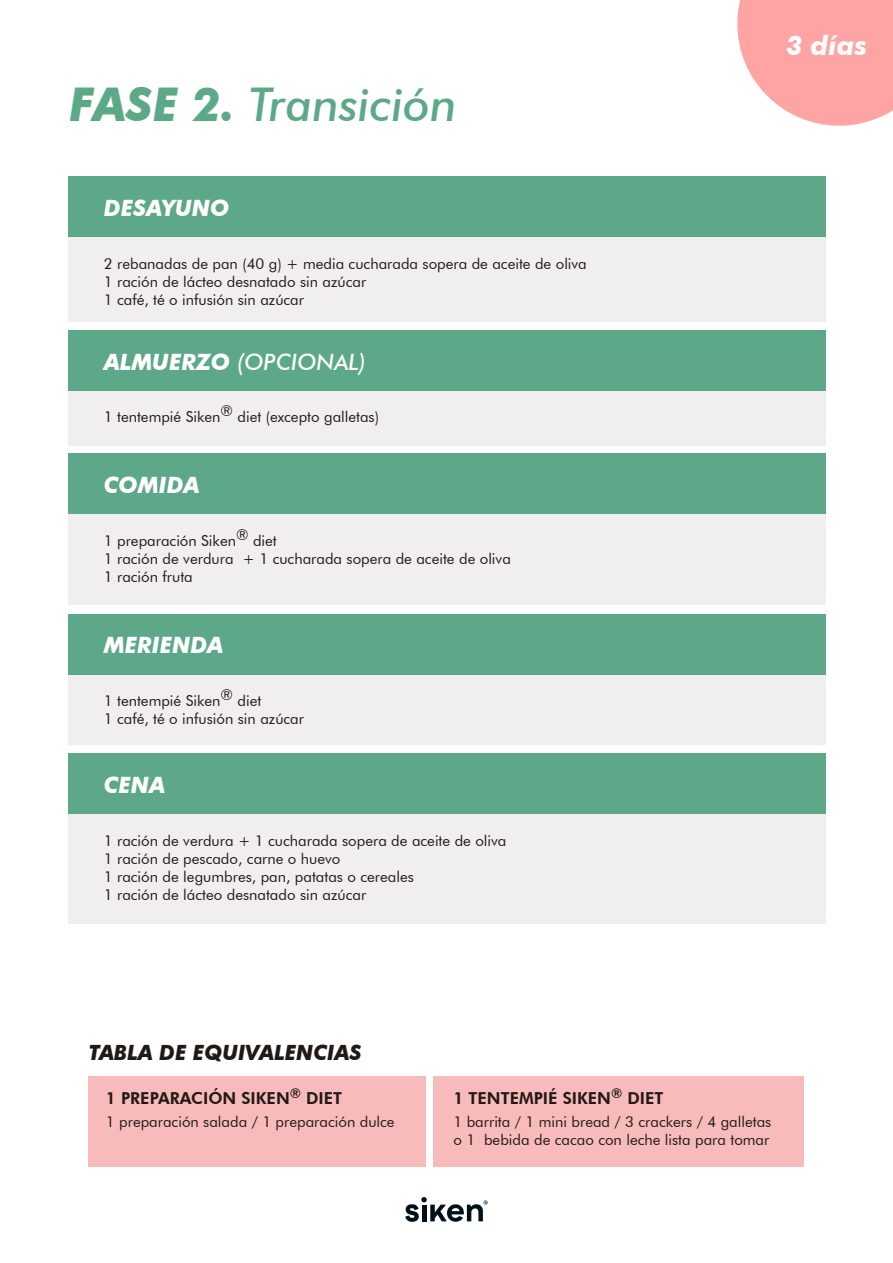
<style>
.page{position:relative;width:893px;height:1263px;background:#fff}
.page>*{position:absolute;margin:0;border:0;box-sizing:border-box;transform-origin:0 0}
.t1{font:italic 500 46.5px "Futura BT";color:#34946b}
.t2{font:italic 700 26.85px "Futura BT";color:#fff}
.t3{font:italic 700 22.5px "Futura BT";color:#fff}
.t4{font:italic 500 22.5px "Futura BT";color:#fff}
.t5{font:italic 700 21px "Futura BT";color:#211915}
.t6{font:800 16.5px "Futura BT";color:#211915}
.t7{font:15px/18px "Futura BT";color:#211915}
.s1{font-weight:700}
</style>
<div class="page">
<svg style="left:737px;top:0;width:156px;height:126px;background:#ffb0b0"></svg>
<div style="left:68px;top:237px;width:757px;height:85px;background:#f0eeee"></div>
<div style="left:68px;top:391px;width:757px;height:55px;background:#f0eeee"></div>
<div style="left:68px;top:675px;width:757px;height:70px;background:#f0eeee"></div>
<div style="left:68px;top:177px;width:757px;height:60px;background:#5ca888"></div>
<svg style="left:405px;top:1197px;width:83px;height:25px"></svg>
<div style="left:89px;top:1076px;width:337px;height:91px;background:#f7bbbb"></div>
<div style="left:433px;top:1076px;width:371px;height:91px;background:#f7bbbb"></div>
<div style="left:68px;top:330px;width:757px;height:61px;background:#5ca888"></div>
<div style="left:68px;top:614px;width:757px;height:60px;background:#5ca888"></div>
<div style="left:68px;top:514px;width:757px;height:91px;background:#f0eeee"></div>
<div style="left:68px;top:814px;width:757px;height:109px;background:#f0eeee"></div>
<div style="left:68px;top:454px;width:757px;height:60px;background:#5ca888"></div>
<div style="left:68px;top:754px;width:757px;height:60px;background:#5ca888"></div>
<h1 class="t1" style="left:70px;top:77px;width:389px"><span class="s1">FASE 2.</span> Transición</h1>
<h3 class="t3" style="left:104px;top:194px;width:127px">DESAYUNO</h3>
<p class="t7" style="left:104px;top:254px;width:484px">2 rebanadas de pan (40 g) + media cucharada sopera de aceite de oliva<br>1 ración de lácteo desnatado sin azúcar<br>1 café, té o infusión sin azúcar</p>
<h3 class="t4" style="left:104px;top:348px;width:264px"><span class="s1">ALMUERZO</span> (OPCIONAL)</h3>
<p class="t7" style="left:104px;top:408px;width:277px">1 tentempié Siken® diet (excepto galletas)</p>
<h3 class="t3" style="left:104px;top:471px;width:97px">COMIDA</h3>
<p class="t7" style="left:104px;top:531px;width:408px">1 preparación Siken® diet<br>1 ración de verdura + 1 cucharada sopera de aceite de oliva<br>1 ración fruta</p>
<h3 class="t3" style="left:104px;top:632px;width:121px">MERIENDA</h3>
<p class="t7" style="left:104px;top:692px;width:202px">1 tentempié Siken® diet<br>1 café, té o infusión sin azúcar</p>
<h3 class="t3" style="left:104px;top:771px;width:63px">CENA</h3>
<p class="t7" style="left:104px;top:831px;width:404px">1 ración de verdura + 1 cucharada sopera de aceite de oliva 1 ración de pescado, carne o huevo<br>1 ración de legumbres, pan, patatas o cereales<br>1 ración de lácteo desnatado sin azúcar</p>
<h2 class="t2" style="left:786px;top:29px;width:83px">3 días</h2>
<h3 class="t5" style="left:89px;top:1040px;width:274px">TABLA DE EQUIVALENCIAS</h3>
<p class="t6" style="left:106px;top:1088px;width:238px">1 PREPARACIÓN SIKEN<sup>®</sup> DIET</p>
<p class="t7" style="left:106px;top:1112px;width:290px">1 preparación salada / 1 preparación dulce</p>
<p class="t6" style="left:453px;top:1088px;width:211px">1 TENTEMPIÉ SIKEN<sup>®</sup> DIET</p>
<p class="t7" style="left:453px;top:1112px;width:319px">1 barrita / 1 mini bread / 3 crackers / 4 galletas o 1 bebida de cacao con leche lista para tomar</p>
</div>
